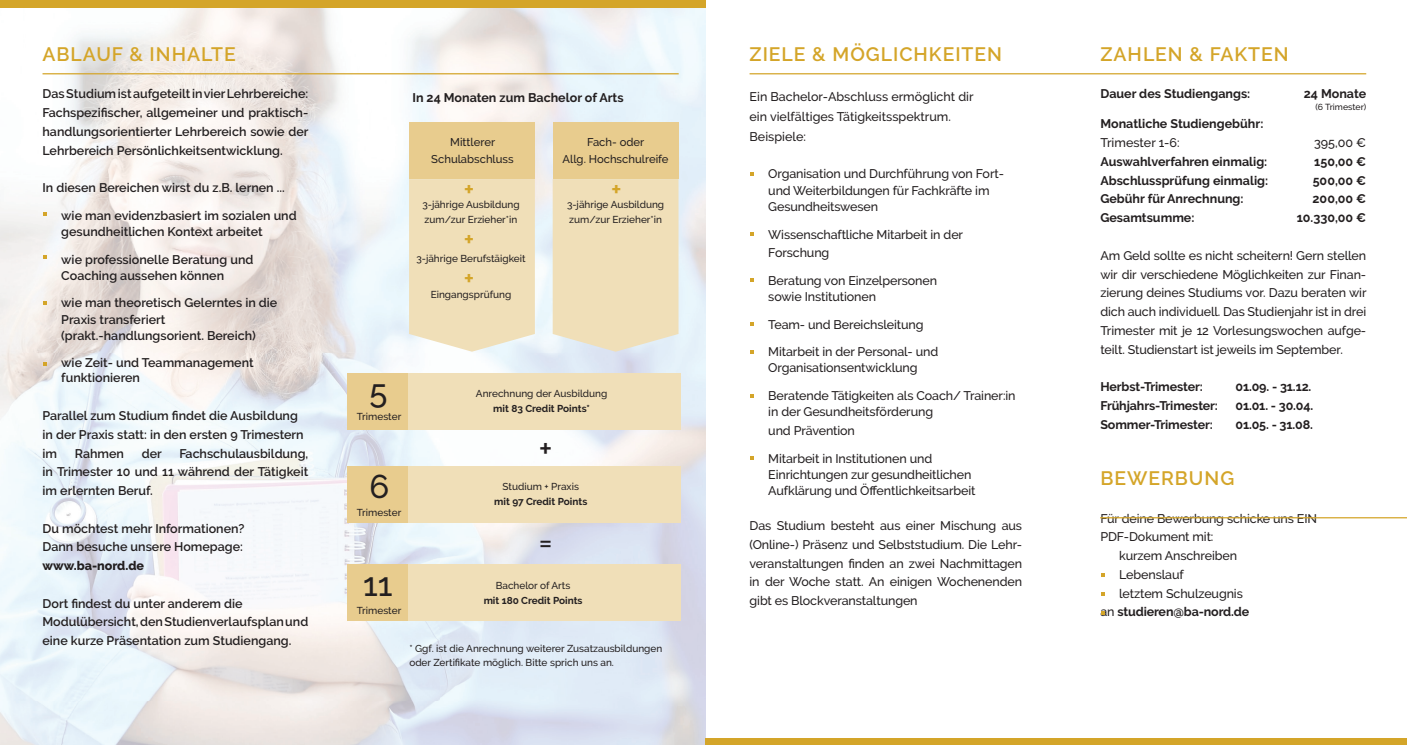
<style>
.page{position:relative;width:1407px;height:745px;background:#fff}
.page>*{position:absolute;margin:0;border:0;box-sizing:border-box;transform-origin:0 0}
.t1{font:500 32.75px "Raleway";color:#231f20}
.t2{font:600 25px "Raleway";color:#d4a529}
.t3{font:600 19.38px "Raleway";letter-spacing:.05em;color:#d4a529}
.t4{font:500 12.5px/18.8px "Raleway";letter-spacing:-.01em;color:#231f20}
.t5{font:600 12.5px/18.8px "Raleway";color:#231f20}
.t6{font:700 12.5px "Raleway";color:#231f20}
.t7{font:800 12.5px "Raleway";color:#231f20}
.t8{font:500 11.25px/16.2px "Raleway";color:#231f20;text-align:center}
.t9{font:500 10px/15px "Raleway";color:#231f20}
.t10{font:700 10px "Raleway";color:#231f20}
.t11{font:500 8.75px "Raleway";color:#231f20}
.s1{font-weight:500}
</style>
<div class="page">
<img style="left:0;top:7px;width:705px;height:737px">
<div style="left:0;top:0;width:705px;height:7px;background:#d4a529"></div>
<hr style="left:43px;top:73px;width:636px;height:1px;background:#d4a529">
<div style="left:409px;top:123px;width:126px;height:56px;background:#e8cc8e"></div>
<div style="left:347px;top:373px;width:61px;height:57px;background:#e8cc8e"></div>
<div style="left:347px;top:466px;width:61px;height:56px;background:#e8cc8e"></div>
<div style="left:347px;top:564px;width:61px;height:56px;background:#e8cc8e"></div>
<div style="left:408px;top:373px;width:272px;height:57px;background:#f0dfb8"></div>
<div style="left:408px;top:466px;width:272px;height:56px;background:#f0dfb8"></div>
<div style="left:408px;top:564px;width:272px;height:56px;background:#f0dfb8"></div>
<div style="left:409px;top:179px;width:126px;height:172px;background:#f0dfb8"></div>
<div style="left:553px;top:179px;width:125px;height:172px;background:#f0dfb8"></div>
<div style="left:552px;top:123px;width:126px;height:56px;background:#e8cc8e"></div>
<svg style="left:43px;top:212px;width:4px;height:3px"></svg>
<svg style="left:43px;top:255px;width:4px;height:4px"></svg>
<svg style="left:43px;top:301px;width:4px;height:4px"></svg>
<svg style="left:43px;top:362px;width:4px;height:4px"></svg>
<div style="left:705px;top:737px;width:702px;height:7px;background:#d4a529"></div>
<hr style="left:749px;top:73px;width:617px;height:1px;background:#d4a529">
<svg style="left:750px;top:172px;width:3px;height:4px"></svg>
<svg style="left:750px;top:232px;width:3px;height:4px"></svg>
<svg style="left:750px;top:278px;width:3px;height:4px"></svg>
<svg style="left:750px;top:322px;width:3px;height:4px"></svg>
<svg style="left:750px;top:456px;width:3px;height:4px"></svg>
<hr style="left:1100px;top:517px;width:307px;height:1px;background:#d4a529">
<svg style="left:1101px;top:573px;width:4px;height:3px"></svg>
<svg style="left:1101px;top:592px;width:4px;height:3px"></svg>
<svg style="left:1101px;top:611px;width:4px;height:3px"></svg>
<h3 class="t3" style="left:43px;top:43px;width:195px">ABLAUF &amp; INHALTE</h3>
<p class="t5" style="left:43px;top:84px;width:268px;text-align:justify">Das Studium ist aufgeteilt in vier Lehrbereiche:<br>Fachspezifischer, allgemeiner und praktisch&shy;handlungsorientierter Lehrbereich sowie der Lehrbereich Persönlichkeitsentwicklung.</p>
<p class="t5" style="left:43px;top:178px;width:244px">In diesen Bereichen wirst du z.B. lernen ...</p>
<p class="t5" style="left:61px;top:207px;width:237px;line-height:16.2px">wie man evidenzbasiert im sozialen und gesundheitlichen Kontext arbeitet</p>
<p class="t5" style="left:61px;top:251px;width:194px;line-height:16.2px">wie professionelle Beratung und<br>Coaching aussehen können</p>
<p class="t5" style="left:61px;top:294px;width:218px;line-height:16.2px">wie man theoretisch Gelerntes in die<br>Praxis transferiert (prakt.-handlungsorient. Bereich)</p>
<p class="t5" style="left:61px;top:355px;width:194px;line-height:15px">wie Zeit- und Teammanagement funktionieren</p>
<p class="t5" style="left:43px;top:406px;width:263px">Parallel zum Studium findet die Ausbildung in der Praxis statt: in den ersten 9 Trimestern im</p>
<p class="t5" style="left:43px;top:443px;width:267px;text-align:justify;text-indent:137px">Fachschulausbildung, in Trimester 10 und 11 während der Tätigkeit im erlernten Beruf.</p>
<p class="t5" style="left:43px;top:518px;width:203px">Du möchtest mehr Informationen?<br>Dann besuche unsere Homepage:</p>
<p class="t7" style="left:43px;top:558px;width:103px">www.ba-nord.de</p>
<p class="t5" style="left:43px;top:593px;width:267px">Dort findest du unter anderem die<br>Modulübersicht, den Studienverlaufsplan und eine kurze Präsentation zum Studiengang.</p>
<p class="t5" style="left:75px;top:443px;width:51px">Rahmen</p>
<p class="t5" style="left:142px;top:443px;width:22px">der</p>
<p class="t6" style="left:412px;top:90px;width:213px">In 24 Monaten zum Bachelor of Arts</p>
<p class="t8" style="left:431px;top:134px;width:84px">Mittlerer<br>Schulabschluss</p>
<p class="t8" style="left:562px;top:134px;width:107px">Fach- oder<br>Allg. Hochschulreife</p>
<p class="t9" style="left:422px;top:197px;width:99px">3-jährige Ausbildung zum/zur Erzieher*in</p>
<h2 class="t2" style="left:464px;top:175px;width:12px">+</h2>
<h2 class="t2" style="left:611px;top:175px;width:12px">+</h2>
<p class="t9" style="left:567px;top:197px;width:99px">3-jährige Ausbildung zum/zur Erzieher*in</p>
<h2 class="t2" style="left:464px;top:225px;width:12px">+</h2>
<p class="t9" style="left:416px;top:251px;width:111px">3-jährige Berufstäigkeit</p>
<p class="t9" style="left:431px;top:287px;width:82px">Eingangsprüfung</p>
<h2 class="t2" style="left:464px;top:263px;width:12px">+</h2>
<h1 class="t1" style="left:370px;top:372px;width:19px">5</h1>
<p class="t9" style="left:357px;top:409px;width:46px">Trimester</p>
<h1 class="t1" style="left:370px;top:467px;width:21px">6</h1>
<p class="t9" style="left:357px;top:504px;width:46px">Trimester</p>
<h1 class="t1" style="left:363px;top:565px;width:31px">11</h1>
<p class="t9" style="left:357px;top:602px;width:46px">Trimester</p>
<p class="t9" style="left:476px;top:386px;width:133px">Anrechnung der Ausbildung</p>
<p class="t10" style="left:493px;top:402px;width:98px">mit 83 Credit Points*</p>
<h1 class="t1" style="left:539px;top:429px;width:15px">+</h1>
<p class="t9" style="left:502px;top:478px;width:78px">Studium + Praxis</p>
<p class="t10" style="left:494px;top:495px;width:95px">mit 97 Credit Points</p>
<h1 class="t1" style="left:538px;top:522px;width:16px">=</h1>
<p class="t9" style="left:496px;top:577px;width:76px">Bachelor of Arts</p>
<p class="t10" style="left:484px;top:594px;width:100px">mit 180 Credit Points</p>
<p class="t9" style="left:409px;top:641px;width:254px;line-height:13.8px">* Ggf. ist die Anrechnung weiterer Zusatzausbildungen oder Zertifikate möglich. Bitte sprich uns an.</p>
<h3 class="t3" style="left:749px;top:43px;width:254px">ZIELE &amp; MÖGLICHKEITEN</h3>
<p class="t4" style="left:749px;top:86px;width:226px;line-height:20px">Ein Bachelor-Abschluss ermöglicht dir ein vielfältiges Tätigkeitsspektrum.<br>Beispiele:</p>
<p class="t4" style="left:768px;top:166px;width:237px;line-height:16.2px">Organisation und Durchführung von Fort&shy;und Weiterbildungen für Fachkräfte im<br>Gesundheitswesen</p>
<p class="t4" style="left:768px;top:224px;width:196px">Wissenschaftliche Mitarbeit in der<br>Forschung</p>
<p class="t4" style="left:768px;top:272px;width:170px;line-height:16.2px">Beratung von Einzelpersonen sowie Institutionen</p>
<p class="t4" style="left:768px;top:314px;width:157px">Team- und Bereichsleitung</p>
<p class="t4" style="left:768px;top:343px;width:171px;line-height:16.2px">Mitarbeit in der Personal- und<br>Organisationsentwicklung</p>
<p class="t4" style="left:768px;top:387px;width:249px;line-height:16.2px">Beratende Tätigkeiten als Coach/ Trainer:in in der Gesundheitsförderung</p>
<p class="t4" style="left:768px;top:421px;width:88px">und Prävention</p>
<p class="t4" style="left:768px;top:449px;width:209px;line-height:16.2px">Mitarbeit in Institutionen und<br>Einrichtungen zur gesundheitlichen<br>Aufklärung und Öffentlichkeitsarbeit</p>
<p class="t4" style="left:749px;top:516px;width:274px;text-align:justify">Das Studium besteht aus einer Mischung aus (Online-) Präsenz und Selbststudium. Die Lehr&shy;veranstaltungen finden an zwei Nachmittagen in der Woche statt. An einigen Wochenenden gibt es Blockveranstaltungen</p>
<h3 class="t3" style="left:1100px;top:43px;width:190px">ZAHLEN &amp; FAKTEN</h3>
<p class="t6" style="left:1100px;top:87px;width:151px">Dauer des Studiengangs:</p>
<p class="t6" style="left:1304px;top:87px;width:64px">24 Monate</p>
<p class="t11" style="left:1315px;top:101px;width:52px">(6 Trimester)</p>
<p class="t6" style="left:1100px;top:117px;width:164px">Monatliche Studiengebühr:</p>
<p class="t4" style="left:1100px;top:133px;width:81px">Trimester 1-6:</p>
<p class="t4" style="left:1314px;top:133px;width:54px">395,00 €</p>
<p class="t6" style="left:1100px;top:154px;width:168px">Auswahlverfahren einmalig:</p>
<p class="t6" style="left:1314px;top:154px;width:53px">150,00 €</p>
<p class="t6" style="left:1100px;top:173px;width:169px">Abschlussprüfung einmalig:</p>
<p class="t6" style="left:1312px;top:173px;width:55px">500,00 €</p>
<p class="t6" style="left:1100px;top:192px;width:145px">Gebühr für Anrechnung:</p>
<p class="t6" style="left:1312px;top:192px;width:55px">200,00 €</p>
<p class="t6" style="left:1100px;top:210px;width:96px">Gesamtsumme:</p>
<p class="t6" style="left:1296px;top:210px;width:71px">10.330,00 €</p>
<p class="t4" style="left:1100px;top:246px;width:268px;text-align:justify">Am Geld sollte es nicht scheitern! Gern stellen wir dir verschiedene Möglichkeiten zur Finan&shy;zierung deines Studiums vor. Dazu beraten wir dich auch individuell. Das Studienjahr ist in drei Trimester mit je 12 Vorlesungswochen aufge&shy;teilt. Studienstart ist jeweils im September.</p>
<p class="t6" style="left:1100px;top:379px;width:104px">Herbst-Trimester:</p>
<p class="t6" style="left:1235px;top:379px;width:77px">01.09. - 31.12.</p>
<p class="t6" style="left:1100px;top:398px;width:119px">Frühjahrs-Trimester:</p>
<p class="t6" style="left:1235px;top:398px;width:79px">01.01. - 30.04.</p>
<p class="t6" style="left:1100px;top:417px;width:114px">Sommer-Trimester:</p>
<p class="t6" style="left:1235px;top:417px;width:79px">01.05. - 31.08.</p>
<h3 class="t3" style="left:1100px;top:467px;width:135px">BEWERBUNG</h3>
<p class="t4" style="left:1100px;top:508px;width:218px">Für deine Bewerbung schicke uns EIN</p>
<p class="t4" style="left:1100px;top:527px;width:115px">PDF-Dokument mit:</p>
<p class="t4" style="left:1119px;top:546px;width:119px">kurzem Anschreiben</p>
<p class="t4" style="left:1119px;top:564px;width:66px">Lebenslauf</p>
<p class="t4" style="left:1119px;top:583px;width:125px">letztem Schulzeugnis</p>
<p class="t6" style="left:1100px;top:604px;width:150px"><span class="s1">an</span> studieren@ba-nord.de</p>
</div>
